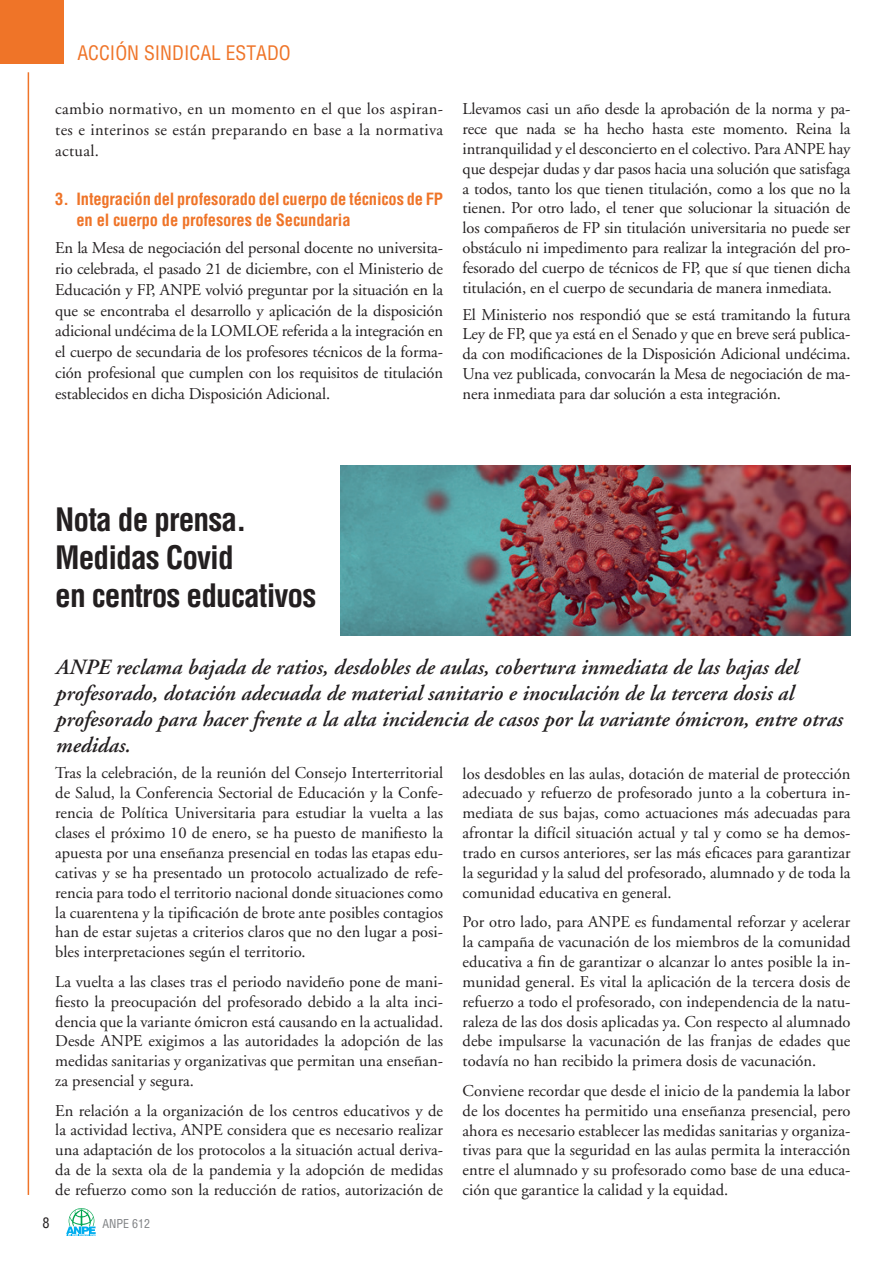
<style>
.page{position:relative;width:893px;height:1263px;background:#fff}
.page>*{position:absolute;margin:0;border:0;box-sizing:border-box;transform-origin:0 0}
.t1{font:700 condensed 31.5px/37.8px "Helvetica";letter-spacing:-.03em;color:#231f20}
.t2{font:italic 600 21.75px/26.1px "Adobe Garamond";color:#231f20}
.t3{font:condensed 19.5px "Helvetica";color:#ef7428}
.t4{font:16.5px/19.8px "Adobe Garamond";color:#231f20;text-align:justify}
.t5{font:700 condensed 16.5px/20.9px "Helvetica";letter-spacing:-.01em;color:#ef7428}
.t6{font:condensed 14.25px "Helvetica";color:#231f20}
.t7{font:condensed 12px "Helvetica";color:#808285}
</style>
<div class="page">
<div style="left:0;top:0;width:64px;height:64px;background:#ef7428"></div>
<hr style="left:28px;top:72px;width:1px;height:1123px;background:#ef7428">
<svg style="left:66px;top:1208px;width:30px;height:28px"></svg>
<img style="left:340px;top:466px;width:510px;height:170px">
<p class="t3" style="left:77px;top:40px;width:215px">ACCIÓN SINDICAL ESTADO</p>
<p class="t4" style="left:55px;top:99px;width:389px;line-height:20.9px">cambio normativo, en un momento en el que los aspiran&shy;tes e interinos se están preparando en base a la normativa actual.</p>
<p class="t5" style="left:77px;top:188px;width:368px;text-indent:-21px">3. Integración del profesorado del cuerpo de técnicos de FP en el cuerpo de profesores de Secundaria</p>
<p class="t4" style="left:55px;top:238px;width:389px;line-height:20.9px">En la Mesa de negociación del personal docente no universita&shy;rio celebrada, el pasado 21 de diciembre, con el Ministerio de Educación y FP, ANPE volvió preguntar por la situación en la que se encontraba el desarrollo y aplicación de la disposición adicional undécima de la LOMLOE referida a la integración en el cuerpo de secundaria de los profesores técnicos de la forma&shy;ción profesional que cumplen con los requisitos de titulación establecidos en dicha Disposición Adicional.</p>
<p class="t4" style="left:463px;top:99px;width:389px">Llevamos casi un año desde la aprobación de la norma y pa&shy;rece que nada se ha hecho hasta este momento. Reina la intranquilidad y el desconcierto en el colectivo. Para ANPE hay que despejar dudas y dar pasos hacia una solución que satisfaga a todos, tanto los que tienen titulación, como a los que no la tienen. Por otro lado, el tener que solucionar la situación de los compañeros de FP sin titulación universitaria no puede ser obstáculo ni impedimento para realizar la integración del pro&shy;fesorado del cuerpo de técnicos de FP, que sí que tienen dicha titulación, en el cuerpo de secundaria de manera inmediata.</p>
<p class="t4" style="left:463px;top:305px;width:389px">El Ministerio nos respondió que se está tramitando la futura Ley de FP, que ya está en el Senado y que en breve será publica&shy;da con modificaciones de la Disposición Adicional undécima.<br>Una vez publicada, convocarán la Mesa de negociación de ma&shy;nera inmediata para dar solución a esta integración.</p>
<h1 class="t1" style="left:55px;top:501px;width:263px">Nota de prensa.<br>Medidas Covid<br>en centros educativos</h1>
<p class="t2" style="left:55px;top:654px;width:788px">ANPE reclama bajada de ratios, desdobles de aulas, cobertura inmediata de las bajas del profesorado, dotación adecuada de material sanitario e inoculación de la tercera dosis al profesorado para hacer frente a la alta incidencia de casos por la variante ómicron, entre otras medidas.</p>
<p class="t4" style="left:55px;top:764px;width:389px">Tras la celebración, de la reunión del Consejo Interterritorial de Salud, la Conferencia Sectorial de Educación y la Confe&shy;rencia de Política Universitaria para estudiar la vuelta a las clases el próximo 10 de enero, se ha puesto de manifiesto la apuesta por una enseñanza presencial en todas las etapas edu&shy;cativas y se ha presentado un protocolo actualizado de refe&shy;rencia para todo el territorio nacional donde situaciones como la cuarentena y la tipificación de brote ante posibles contagios han de estar sujetas a criterios claros que no den lugar a posi&shy;bles interpretaciones según el territorio.</p>
<p class="t4" style="left:55px;top:972px;width:389px">La vuelta a las clases tras el periodo navideño pone de mani&shy;fiesto la preocupación del profesorado debido a la alta inci&shy;dencia que la variante ómicron está causando en la actualidad.<br>Desde ANPE exigimos a las autoridades la adopción de las medidas sanitarias y organizativas que permitan una enseñan&shy;za presencial y segura.</p>
<p class="t4" style="left:55px;top:1101px;width:389px">En relación a la organización de los centros educativos y de la actividad lectiva, ANPE considera que es necesario realizar una adaptación de los protocolos a la situación actual deriva&shy;da de la sexta ola de la pandemia y la adopción de medidas de refuerzo como son la reducción de ratios, autorización de</p>
<p class="t6" style="left:43px;top:1214px;width:9px">8</p>
<p class="t7" style="left:102px;top:1216px;width:49px">ANPE 612</p>
<p class="t4" style="left:463px;top:764px;width:389px">los desdobles en las aulas, dotación de material de protección adecuado y refuerzo de profesorado junto a la cobertura in&shy;mediata de sus bajas, como actuaciones más adecuadas para afrontar la difícil situación actual y tal y como se ha demos&shy;trado en cursos anteriores, ser las más eficaces para garantizar la seguridad y la salud del profesorado, alumnado y de toda la comunidad educativa en general.</p>
<p class="t4" style="left:463px;top:912px;width:389px">Por otro lado, para ANPE es fundamental reforzar y acelerar la campaña de vacunación de los miembros de la comunidad educativa a fin de garantizar o alcanzar lo antes posible la in&shy;munidad general. Es vital la aplicación de la tercera dosis de refuerzo a todo el profesorado, con independencia de la natu&shy;raleza de las dos dosis aplicadas ya. Con respecto al alumnado debe impulsarse la vacunación de las franjas de edades que todavía no han recibido la primera dosis de vacunación.</p>
<p class="t4" style="left:463px;top:1081px;width:389px">Conviene recordar que desde el inicio de la pandemia la labor de los docentes ha permitido una enseñanza presencial, pero ahora es necesario establecer las medidas sanitarias y organiza&shy;tivas para que la seguridad en las aulas permita la interacción entre el alumnado y su profesorado como base de una educa&shy;ción que garantice la calidad y la equidad.</p>
</div>
